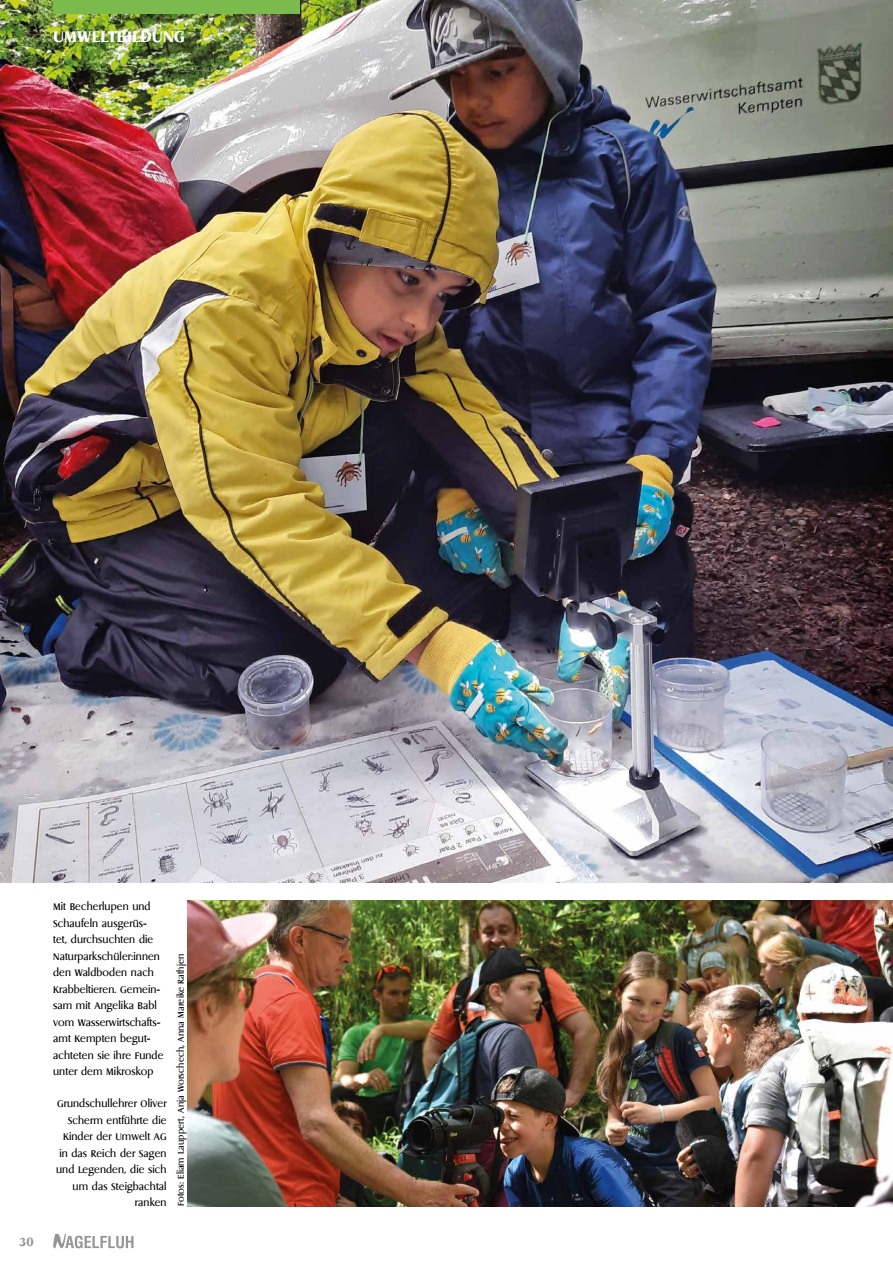
<style>
.page{position:relative;width:893px;height:1263px;background:#fff}
.page>*{position:absolute;margin:0;border:0;box-sizing:border-box;transform-origin:0 0}
.t1{font:19.5px "Dragon Serial Xbold";letter-spacing:.005em;color:#fff}
.t2{font:15px "Dragon Serial Xbold";color:#979696}
.t3{font:12px/16.5px "Dragon Serial";letter-spacing:.01em;color:#000}
.t4{font:10.5px "Dragon Serial";letter-spacing:.01em;color:#000}
</style>
<div class="page">
<svg style="left:53px;top:1233px;width:81px;height:15px"></svg>
<img style="left:0;top:0;width:893px;height:882px">
<div style="left:53px;top:0;width:247px;height:13px;background:#7bbb4d"></div>
<img style="left:188px;top:900px;width:705px;height:306px">
<h1 class="t1" style="left:53px;top:24px;width:133px">UMWELTBILDUNG</h1>
<p class="t2" style="left:19px;top:1232px;width:16px">30</p>
<p class="t3" style="left:53px;top:898px;width:112px">Mit Becherlupen und<br>Schaufeln ausgerüs&shy;tet, durchsuchten die<br>Naturparkschüler:innen den Waldboden nach<br>Krabbeltieren. Gemein&shy;sam mit Angelika Babl vom Wasserwirtschafts&shy;amt Kempten begut&shy;achteten sie ihre Funde unter dem Mikroskop</p>
<p class="t3" style="left:56px;top:1095px;width:112px;text-align:right">Grundschullehrer Oliver<br>Scherm entführte die<br>Kinder der Umwelt AG in das Reich der Sagen und Legenden, die sich um das Steigbachtal ranken</p>
<p class="t4" style="left:174px;top:1206px;width:254px;rotate:-90deg">Fotos: Eliam Lauppert, Anja Worschech, Anna Mareike Rathjen</p>
</div>
